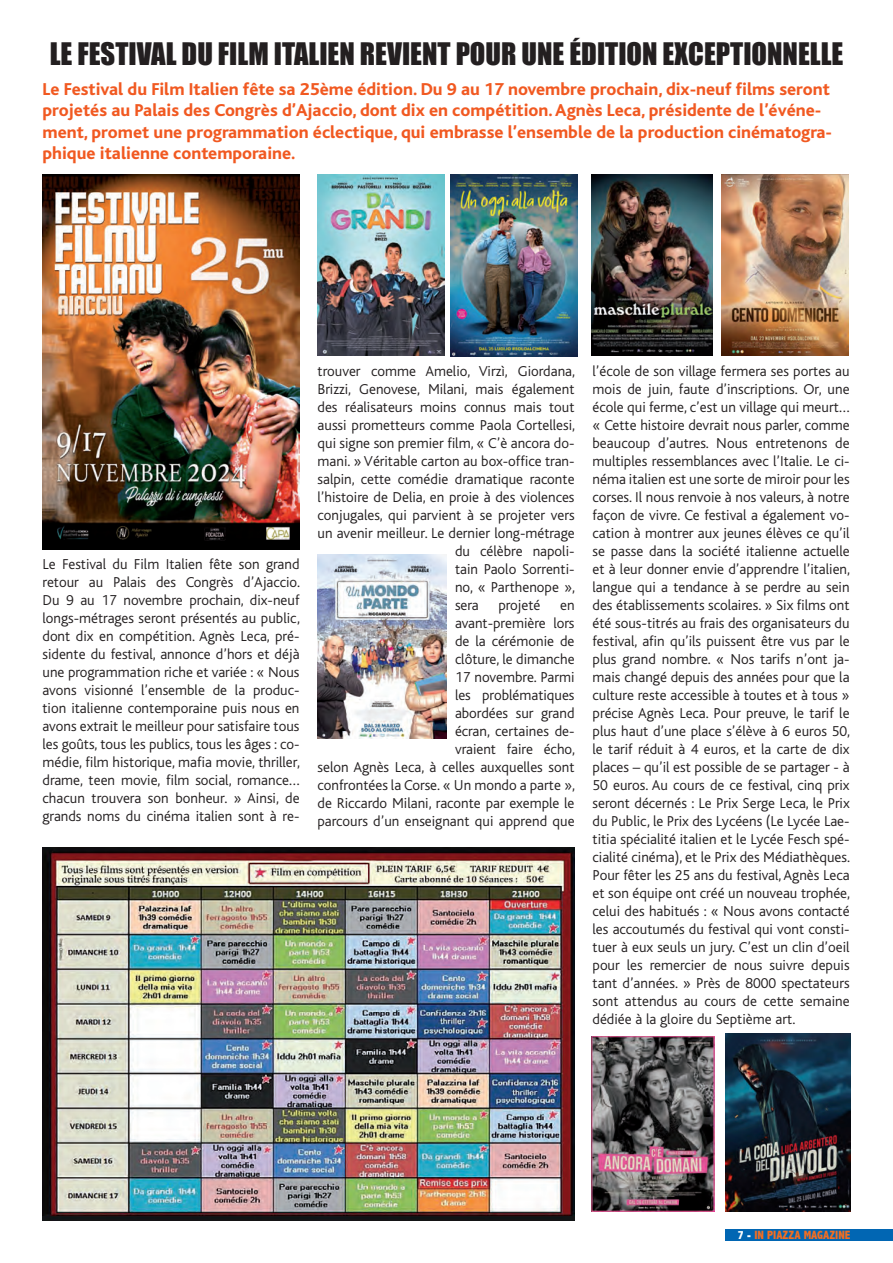
<style>
.page{position:relative;width:893px;height:1263px;background:#fff}
.page>*{position:absolute;margin:0;border:0;box-sizing:border-box;transform-origin:0 0}
.t1{font:28.5px "Impact";color:#231f20}
.t2{font:800 18px/21.6px "Bliss";color:#f15921}
.t3{font:300 15px/18px "Bliss";color:#231f20;text-align:justify}
.t4{font:800 condensed 12px "Abadi";color:#f36e21}
.s1{color:#fff}
</style>
<div class="page">
<div style="left:725px;top:1229px;width:168px;height:11px;background:#0166b3"></div>
<img style="left:43px;top:174px;width:257px;height:375px">
<img style="left:726px;top:1034px;width:124px;height:178px">
<img style="left:721px;top:174px;width:127px;height:182px">
<img style="left:450px;top:174px;width:127px;height:182px">
<img style="left:318px;top:555px;width:128px;height:183px">
<img style="left:591px;top:174px;width:121px;height:182px">
<img style="left:591px;top:1037px;width:123px;height:175px">
<img style="left:318px;top:174px;width:127px;height:182px">
<img style="left:43px;top:847px;width:532px;height:373px">
<h1 class="t1" style="left:50px;top:32px;width:795px">LE FESTIVAL DU FILM ITALIEN REVIENT POUR UNE ÉDITION EXCEPTIONNELLE</h1>
<p class="t2" style="left:43px;top:78px;width:791px">Le Festival du Film Italien fête sa 25ème édition. Du 9 au 17 novembre prochain, dix-neuf films seront projetés au Palais des Congrès d’Ajaccio, dont dix en compétition. Agnès Leca, présidente de l’événe&shy;ment, promet une programmation éclectique, qui embrasse l’ensemble de la production cinématogra&shy;phique italienne contemporaine.</p>
<p class="t3" style="left:43px;top:555px;width:259px">Le Festival du Film Italien fête son grand retour au Palais des Congrès d’Ajaccio.<br>Du 9 au 17 novembre prochain, dix-neuf longs-métrages seront présentés au public, dont dix en compétition. Agnès Leca, pré&shy;sidente du festival, annonce d’hors et déjà une programmation riche et variée : « Nous avons visionné l’ensemble de la produc&shy;tion italienne contemporaine puis nous en avons extrait le meilleur pour satisfaire tous les goûts, tous les publics, tous les âges : co&shy;médie, film historique, mafia movie, thriller, drame, teen movie, film social, romance… chacun trouvera son bonheur. » Ainsi, de grands noms du cinéma italien sont à re-</p>
<p class="t3" style="left:318px;top:363px;width:259px">trouver comme Amelio, Virzì, Giordana,</p>
<p class="t3" style="left:318px;top:381px;width:259px">Brizzi, Genovese, Milani, mais également</p>
<p class="t3" style="left:318px;top:399px;width:259px">des réalisateurs moins connus mais tout</p>
<p class="t3" style="left:318px;top:417px;width:259px">aussi prometteurs comme Paola Cortellesi,</p>
<p class="t3" style="left:318px;top:435px;width:258px">qui signe son premier film, « C’è ancora do-</p>
<p class="t3" style="left:318px;top:453px;width:259px">mani. » Véritable carton au box-office tran-</p>
<p class="t3" style="left:318px;top:471px;width:259px">salpin, cette comédie dramatique raconte</p>
<p class="t3" style="left:318px;top:489px;width:258px">l’histoire de Delia, en proie à des violences</p>
<p class="t3" style="left:318px;top:507px;width:259px">conjugales, qui parvient à se projeter vers</p>
<p class="t3" style="left:318px;top:525px;width:259px">un avenir meilleur. Le dernier long-métrage</p>
<p class="t3" style="left:455px;top:543px;width:121px">du célèbre napoli-</p>
<p class="t3" style="left:455px;top:561px;width:121px">tain Paolo Sorrenti-</p>
<p class="t3" style="left:455px;top:579px;width:122px">no, « Parthenope »,</p>
<p class="t3" style="left:455px;top:597px;width:25px">sera</p>
<p class="t3" style="left:498px;top:597px;width:44px">projeté</p>
<p class="t3" style="left:318px;top:597px;width:259px;text-align:right">en<br>avant-première lors<br>de la cérémonie de<br>clôture, le dimanche<br>17 novembre. Parmi<br>les problématiques<br>abordées sur grand<br>écran, certaines de-<br>vraient faire écho,<br>selon Agnès Leca, à celles auxquelles sont confrontées la Corse. « Un mondo a parte », de Riccardo Milani, raconte par exemple le parcours d’un enseignant qui apprend que</p>
<p class="t3" style="left:593px;top:363px;width:259px">l’école de son village fermera ses portes au mois de juin, faute d’inscriptions. Or, une école qui ferme, c’est un village qui meurt… « Cette histoire devrait nous parler, comme beaucoup d’autres. Nous entretenons de multiples ressemblances avec l’Italie. Le ci&shy;néma italien est une sorte de miroir pour les corses. Il nous renvoie à nos valeurs, à notre façon de vivre. Ce festival a également vo&shy;cation à montrer aux jeunes élèves ce qu’il se passe dans la société italienne actuelle et à leur donner envie d’apprendre l’italien, langue qui a tendance à se perdre au sein des établissements scolaires. » Six films ont été sous-titrés au frais des organisateurs du festival, afin qu’ils puissent être vus par le plus grand nombre. « Nos tarifs n’ont ja&shy;mais changé depuis des années pour que la culture reste accessible à toutes et à tous » précise Agnès Leca. Pour preuve, le tarif le plus haut d’une place s’élève à 6 euros 50, le tarif réduit à 4 euros, et la carte de dix places – qu’il est possible de se partager - à 50 euros. Au cours de ce festival, cinq prix seront décernés : Le Prix Serge Leca, le Prix du Public, le Prix des Lycéens (Le Lycée Lae&shy;titia spécialité italien et le Lycée Fesch spé&shy;cialité cinéma), et le Prix des Médiathèques.<br>Pour fêter les 25 ans du festival, Agnès Leca et son équipe ont créé un nouveau trophée, celui des habitués : « Nous avons contacté les accoutumés du festival qui vont consti&shy;tuer à eux seuls un jury. C’est un clin d’oeil pour les remercier de nous suivre depuis tant d’années. » Près de 8000 spectateurs sont attendus au cours de cette semaine dédiée à la gloire du Septième art.</p>
<p class="t4" style="left:738px;top:1228px;width:114px"><span class="s1">7 -</span> IN PIAZZA MAGAZINE</p>
</div>
